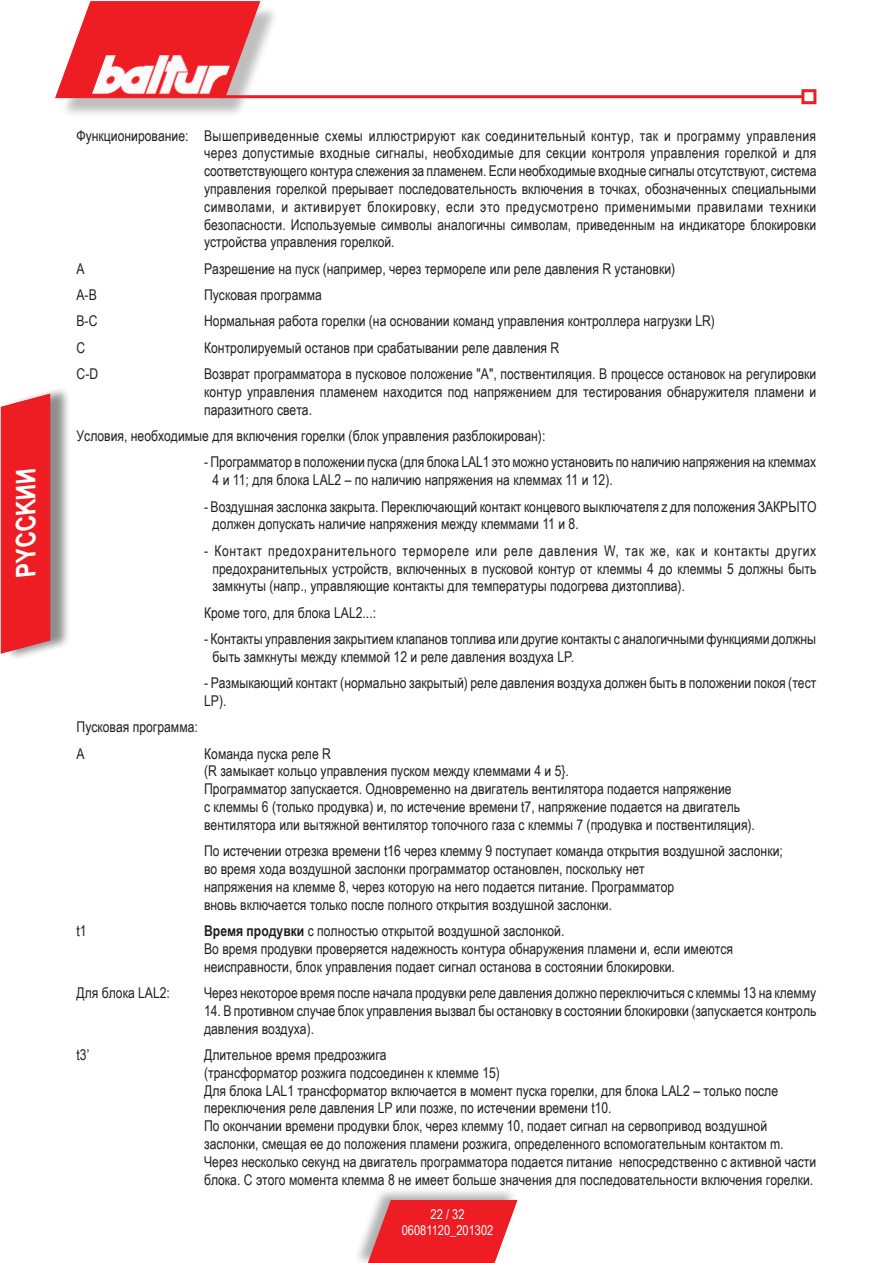
<style>
.page{position:relative;width:893px;height:1263px;background:#fff}
.page>*{position:absolute;margin:0;border:0;box-sizing:border-box;transform-origin:0 0}
.t1{font:italic 700 27px "Arial Narrow";color:#fff}
.t2{font:14.85px/17.9px "Arial Narrow";color:#231f20}
.t3{font:13.5px/16.5px "Arial Narrow";color:#fff;text-align:center}
.s1{font-weight:700}
</style>
<div class="page">
<div style="left:353px;top:1187px;width:164px;height:76px;background:#231f20;opacity:.35"></div>
<svg style="left:368px;top:1200px;width:150px;height:63px;background:#ec3c41"></svg>
<div style="left:60px;top:5px;width:220px;height:113px;background:#231f20;opacity:.29"></div>
<svg style="left:55px;top:1px;width:205px;height:97px;background:#ed4b50"></svg>
<hr style="left:221px;top:95px;width:582px;height:3px;background:#ee1d23">
<div style="left:801px;top:89px;width:15px;height:15px;border:3px solid #ee1d23"></div>
<img style="left:92px;top:55px;width:142px;height:40px">
<div style="left:5px;top:386px;width:66px;height:275px;background:#231f20;opacity:.3"></div>
<div style="left:1px;top:394px;width:49px;height:259px;background:#ee1d23"></div>
<h1 class="t1" style="left:5px;top:576px;width:121px;rotate:-90deg">PYCCKИИ</h1>
<h1 class="t1" style="left:5px;top:570px;width:110px;rotate:-90deg">ENGLISH</h1>
<p class="t2" style="left:204px;top:126px;width:614px;text-align:justify;text-indent:-128px">Функционирование: Вышеприведенные схемы иллюстрируют как соединительный контур, так и программу управления через допустимые входные сигналы, необходимые для секции контроля управления горелкой и для соответствующего контура слежения за пламенем. Если необходимые входные сигналы отсутствуют, система управления горелкой прерывает последовательность включения в точках, обозначенных специальными символами, и активирует блокировку, если это предусмотрено применимыми правилами техники безопасности. Используемые символы аналогичны символам, приведенным на индикаторе блокировки устройства управления горелкой.</p>
<p class="t2" style="left:77px;top:259px;width:10px">A</p>
<p class="t2" style="left:204px;top:259px;width:473px">Разрешение на пуск (например, через термореле или реле давления R установки)</p>
<p class="t2" style="left:77px;top:285px;width:22px">A-B</p>
<p class="t2" style="left:204px;top:285px;width:119px">Пусковая программа</p>
<p class="t2" style="left:77px;top:312px;width:22px">B-C</p>
<p class="t2" style="left:204px;top:312px;width:512px">Нормальная работа горелки (на основании команд управления контроллера нагрузки LR)</p>
<p class="t2" style="left:77px;top:338px;width:10px">C</p>
<p class="t2" style="left:204px;top:338px;width:357px">Контролируемый останов при срабатывании реле давления R</p>
<p class="t2" style="left:77px;top:364px;width:23px">C-D</p>
<p class="t2" style="left:204px;top:364px;width:614px;text-align:justify">Возврат программатора в пусковое положение "А", поствентиляция. В процессе остановок на регулировки контур управления пламенем находится под напряжением для тестирования обнаружителя пламени и паразитного света.</p>
<p class="t2" style="left:77px;top:426px;width:470px">Условия, необходимые для включения горелки (блок управления разблокирован):</p>
<p class="t2" style="left:213px;top:453px;width:605px;text-indent:-9px">- Программатор в положении пуска (для блока LAL1 это можно установить по наличию напряжения на клеммах<br>4 и 11; для блока LAL2 – по наличию напряжения на клеммах 11 и 12).</p>
<p class="t2" style="left:213px;top:497px;width:605px;text-indent:-9px">- Воздушная заслонка закрыта. Переключающий контакт концевого выключателя z для положения ЗАКРЫТО должен допускать наличие напряжения между клеммами 11 и 8.</p>
<p class="t2" style="left:213px;top:541px;width:605px;text-align:justify;text-indent:-9px">- Контакт предохранительного термореле или реле давления W, так же, как и контакты других предохранительных устройств, включенных в пусковой контур от клеммы 4 до клеммы 5 должны быть замкнуты (напр., управляющие контакты для температуры подогрева дизтоплива).</p>
<p class="t2" style="left:204px;top:603px;width:173px">Кроме того, для блока LAL2...:</p>
<p class="t2" style="left:213px;top:629px;width:605px;text-indent:-9px">- Контакты управления закрытием клапанов топлива или другие контакты с аналогичными функциями должны быть замкнуты между клеммой 12 и реле давления воздуха LP.</p>
<p class="t2" style="left:204px;top:673px;width:614px">- Размыкающий контакт (нормально закрытый) реле давления воздуха должен быть в положении покоя (тест<br>LP).</p>
<p class="t2" style="left:77px;top:713px;width:123px;line-height:26.4px">Пусковая программа:<br>A</p>
<p class="t2" style="left:204px;top:744px;width:552px">Команда пуска реле R<br>(R замыкает кольцо управления пуском между клеммами 4 и 5}.<br>Программатор запускается. Одновременно на двигатель вентилятора подается напряжение<br>с клеммы 6 (только продувка) и, по истечение времени t7, напряжение подается на двигатель вентилятора или вытяжной вентилятор топочного газа с клеммы 7 (продувка и поствентиляция).</p>
<p class="t2" style="left:204px;top:841px;width:580px">По истечении отрезка времени t16 через клемму 9 поступает команда открытия воздушной заслонки; во время хода воздушной заслонки программатор остановлен, поскольку нет<br>напряжения на клемме 8, через которую на него подается питание. Программатор<br>вновь включается только после полного открытия воздушной заслонки.</p>
<p class="t2" style="left:77px;top:921px;width:12px">t1</p>
<p class="t2" style="left:204px;top:921px;width:530px"><span class="s1">Время продувки</span> с полностью открытой воздушной заслонкой.<br>Во время продувки проверяется надежность контура обнаружения пламени и, если имеются неисправности, блок управления подает сигнал останова в состоянии блокировки.</p>
<p class="t2" style="left:77px;top:983px;width:95px">Для блока LAL2:</p>
<p class="t2" style="left:204px;top:983px;width:614px">Через некоторое время после начала продувки реле давления должно переключиться с клеммы 13 на клемму</p>
<p class="t2" style="left:204px;top:1001px;width:614px">14. В противном случае блок управления вызвал бы остановку в состоянии блокировки (запускается контроль давления воздуха).</p>
<p class="t2" style="left:77px;top:1045px;width:14px">t3’</p>
<p class="t2" style="left:204px;top:1045px;width:614px">Длительное время предрозжига<br>(трансформатор розжига подсоединен к клемме 15)<br>Для блока LAL1 трансформатор включается в момент пуска горелки, для блока LAL2 – только после переключения реле давления LP или позже, по истечении времени t10.<br>По окончании времени продувки блок, через клемму 10, подает сигнал на сервопривод воздушной заслонки, смещая ее до положения пламени розжига, определенного вспомогательным контактом m.<br>Через несколько секунд на двигатель программатора подается питание непосредственно с активной части блока. С этого момента клемма 8 не имеет больше значения для последовательности включения горелки.</p>
<p class="t3" style="left:402px;top:1205px;width:93px">22 / 32<br>06081120_201302</p>
</div>
